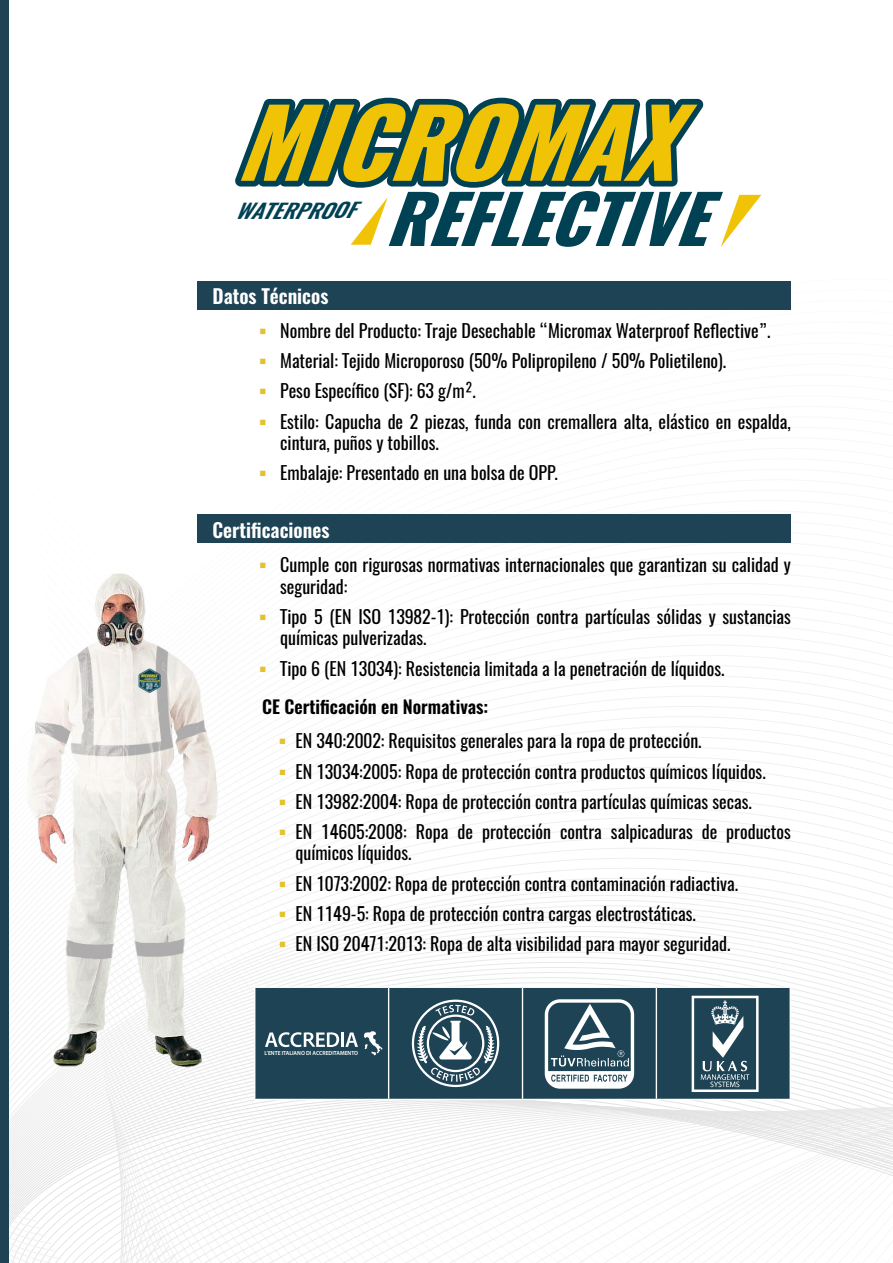
<style>
.page{position:relative;width:893px;height:1263px;background:#fff}
.page>*{position:absolute;margin:0;border:0;box-sizing:border-box;transform-origin:0 0}
.t1{font:italic 600 19.95px "Oswald";color:#004154;scale:1.13 1}
.t2{font:600 19.5px "Oswald";color:#fff}
.t3{font:18px/30.2px "Oswald";color:#000}
.t4{font:600 18px "Oswald";color:#000}
.t5{font:600 6px "Myriad Pro";color:#fff;scale:.95 1}
</style>
<div class="page">
<svg style="left:197px;top:281px;width:696px;height:626px"></svg>
<div style="left:0;top:0;width:9px;height:1263px;background:#1e4354"></div>
<div style="left:198px;top:281px;width:593px;height:29px;background:#1e4354"></div>
<div style="left:198px;top:514px;width:593px;height:29px;background:#1e4354"></div>
<div style="left:255px;top:988px;width:535px;height:111px;background:#1e4354"></div>
<hr style="left:388px;top:988px;width:1px;height:111px;background:#fff">
<hr style="left:522px;top:988px;width:1px;height:111px;background:#fff">
<hr style="left:656px;top:988px;width:1px;height:111px;background:#fff">
<svg style="left:364px;top:1031px;width:18px;height:24px"></svg>
<hr style="left:341px;top:1032px;width:3px;height:15px;background:#fff">
<svg style="left:345px;top:1032px;width:13px;height:15px"></svg>
<svg style="left:265px;top:1032px;width:74px;height:15px"></svg>
<svg style="left:412px;top:999px;width:87px;height:88px"></svg>
<div style="left:545px;top:999px;width:89px;height:90px;border:3px solid #fff;border-radius:14px"></div>
<svg style="left:546px;top:1004px;width:86px;height:83px"></svg>
<div style="left:692px;top:996px;width:67px;height:96px;border:3px solid #fff"></div>
<svg style="left:701px;top:1000px;width:48px;height:87px;background:#4f6c79"></svg>
<svg style="left:235px;top:98px;width:526px;height:149px"></svg>
<img style="left:9px;top:561px;width:229px;height:507px">
<svg style="left:260px;top:329px;width:6px;height:5px"></svg>
<svg style="left:260px;top:359px;width:6px;height:5px"></svg>
<svg style="left:260px;top:389px;width:6px;height:6px"></svg>
<svg style="left:260px;top:419px;width:6px;height:6px"></svg>
<svg style="left:260px;top:471px;width:6px;height:5px"></svg>
<svg style="left:260px;top:563px;width:6px;height:5px"></svg>
<svg style="left:260px;top:614px;width:6px;height:6px"></svg>
<svg style="left:260px;top:666px;width:6px;height:6px"></svg>
<svg style="left:280px;top:739px;width:5px;height:5px"></svg>
<svg style="left:280px;top:769px;width:5px;height:6px"></svg>
<svg style="left:280px;top:799px;width:5px;height:6px"></svg>
<svg style="left:280px;top:829px;width:5px;height:6px"></svg>
<svg style="left:280px;top:881px;width:5px;height:5px"></svg>
<p class="t1" style="left:235px;top:197px;width:118px">WATERPROOF</p>
<p class="t2" style="left:213px;top:279px;width:117px">Datos Técnicos</p>
<p class="t3" style="left:280px;top:316px;width:512px">Nombre del Producto: Traje Desechable “Micromax Waterproof Reflective”.<br>Material: Tejido Microporoso (50% Polipropileno / 50% Polietileno).<br>Peso Específico (SF): 63 g/m².<br>Estilo: Capucha de 2 piezas, funda con cremallera alta, elástico en espalda,</p>
<p class="t3" style="left:280px;top:428px;width:279px">cintura, puños y tobillos.<br>Embalaje: Presentado en una bolsa de OPP.</p>
<p class="t2" style="left:213px;top:512px;width:118px">Certificaciones</p>
<p class="t3" style="left:280px;top:554px;width:512px;line-height:21.6px">Cumple con rigurosas normativas internacionales que garantizan su calidad y seguridad:</p>
<p class="t3" style="left:280px;top:606px;width:512px;line-height:21.6px">Tipo 5 (EN ISO 13982-1): Protección contra partículas sólidas y sustancias químicas pulverizadas.</p>
<p class="t3" style="left:280px;top:653px;width:446px">Tipo 6 (EN 13034): Resistencia limitada a la penetración de líquidos.</p>
<p class="t4" style="left:262px;top:691px;width:228px">CE Certificación en Normativas:</p>
<p class="t3" style="left:295px;top:726px;width:497px">EN 340:2002: Requisitos generales para la ropa de protección.<br>EN 13034:2005: Ropa de protección contra productos químicos líquidos.<br>EN 13982:2004: Ropa de protección contra partículas químicas secas.<br>EN 14605:2008: Ropa de protección contra salpicaduras de productos</p>
<p class="t3" style="left:295px;top:838px;width:444px">químicos líquidos.<br>EN 1073:2002: Ropa de protección contra contaminación radiactiva.<br>EN 1149-5: Ropa de protección contra cargas electrostáticas.<br>EN ISO 20471:2013: Ropa de alta visibilidad para mayor seguridad.</p>
<p class="t5" style="left:265px;top:1049px;width:100px">L’ENTE ITALIANO DI ACCREDITAMENTO</p>
</div>
